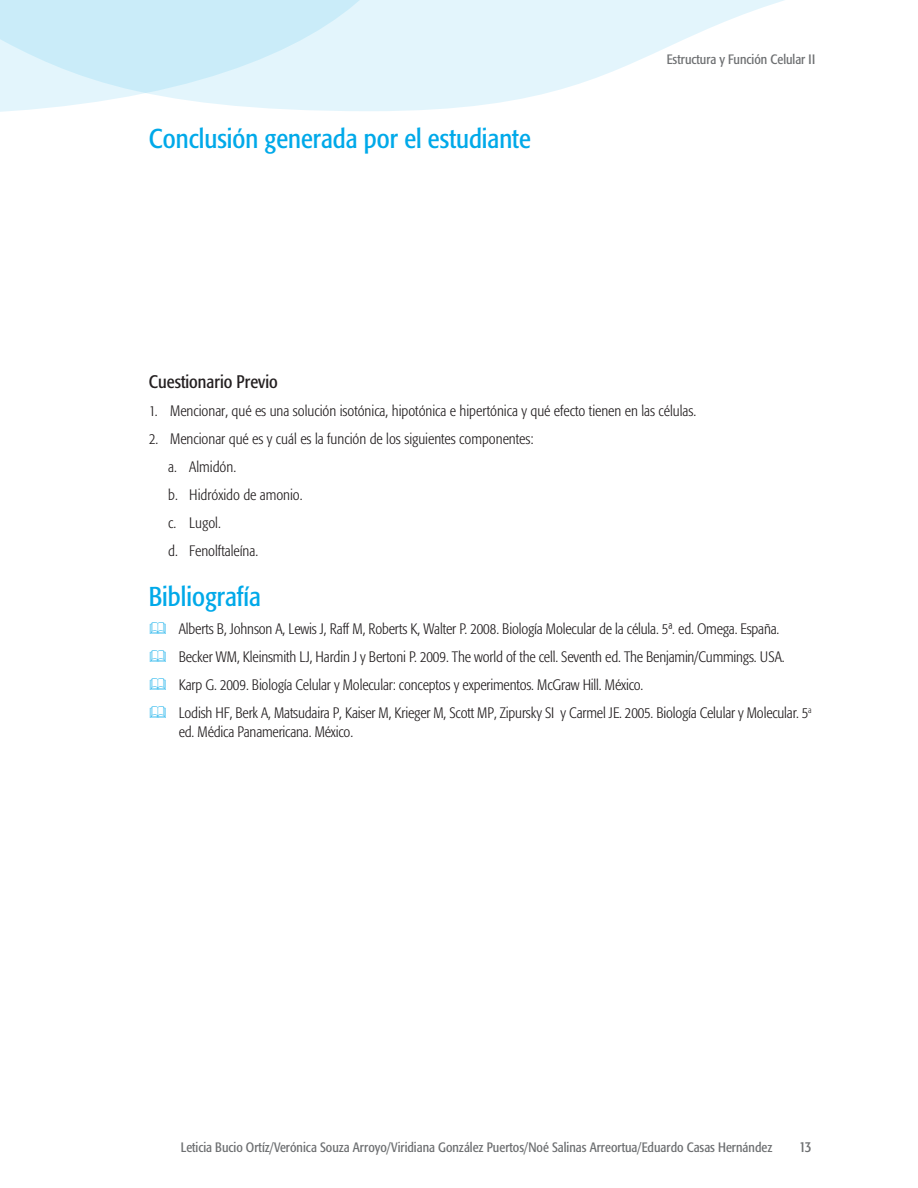
<style>
.page{position:relative;width:918px;height:1188px;background:#fff}
.page>*{position:absolute;margin:0;border:0;box-sizing:border-box;transform-origin:0 0}
.cabeza_13_pts_format{font:condensed 27px "Formata";color:#00a9e9}
.subcabeza12_pts{font:condensed 18px "Formata";color:#231f20}
.texto_bilbliografia{font:300 condensed 15px/19.5px "Formata";letter-spacing:-.01em;color:#231f20}
.inciso_0_5{font:300 condensed 15px "Formata";color:#231f20}
.inciso_2_0_5{font:300 condensed 15px "Formata";color:#231f20}
.t1{font:condensed 15px "Formata";color:#6d6f71}
.t2{font:condensed 13.5px "Formata";color:#6d6f71}
</style>
<div class="page">
<svg style="left:0;top:0;width:784px;height:111px;fill:#e3f5fc"></svg>
<p class="cabeza_13_pts_format" style="left:149px;top:122px;width:384px">Conclusión generada por el estudiante</p>
<p class="t2" style="left:667px;top:51px;width:150px">Estructura y Función Celular II</p>
<p class="subcabeza12_pts" style="left:149px;top:372px;width:130px">Cuestionario Previo</p>
<p class="inciso_0_5" style="left:149px;top:403px;width:549px">1. Mencionar, qué es una solución isotónica, hipotónica e hipertónica y qué efecto tienen en las células.</p>
<p class="inciso_0_5" style="left:149px;top:431px;width:386px">2. Mencionar qué es y cuál es la función de los siguientes componentes:</p>
<p class="inciso_2_0_5" style="left:168px;top:459px;width:69px">a. Almidón.</p>
<p class="inciso_2_0_5" style="left:168px;top:487px;width:136px">b. Hidróxido de amonio.</p>
<p class="inciso_2_0_5" style="left:168px;top:515px;width:54px">c. Lugol.</p>
<p class="inciso_2_0_5" style="left:168px;top:543px;width:91px">d. Fenolftaleína.</p>
<p class="cabeza_13_pts_format" style="left:149px;top:580px;width:114px">Bibliografía</p>
<p class="texto_bilbliografia" style="left:179px;top:619px;width:602px">Alberts B, Johnson A, Lewis J, Raff M, Roberts K, Walter P. 2008. Biología Molecular de la célula. 5ª. ed. Omega. España.</p>
<p class="texto_bilbliografia" style="left:179px;top:647px;width:607px">Becker WM, Kleinsmith LJ, Hardin J y Bertoni P. 2009. The world of the cell. Seventh ed. The Benjamin/Cummings. USA.</p>
<p class="texto_bilbliografia" style="left:179px;top:675px;width:466px">Karp G. 2009. Biología Celular y Molecular: conceptos y experimentos. McGraw Hill. México.</p>
<p class="texto_bilbliografia" style="left:179px;top:703px;width:634px">Lodish HF, Berk A, Matsudaira P, Kaiser M, Krieger M, Scott MP, Zipursky SI y Carmel JE. 2005. Biología Celular y Molecular. 5<sup>a </sup>ed. Médica Panamericana. México.</p>
<p class="t2" style="left:181px;top:1139px;width:593px">Leticia Bucio Ortíz/Verónica Souza Arroyo/Viridiana González Puertos/Noé Salinas Arreortua/Eduardo Casas Hernández</p>
<p class="t1" style="left:799px;top:1138px;width:14px">13</p>
</div>
